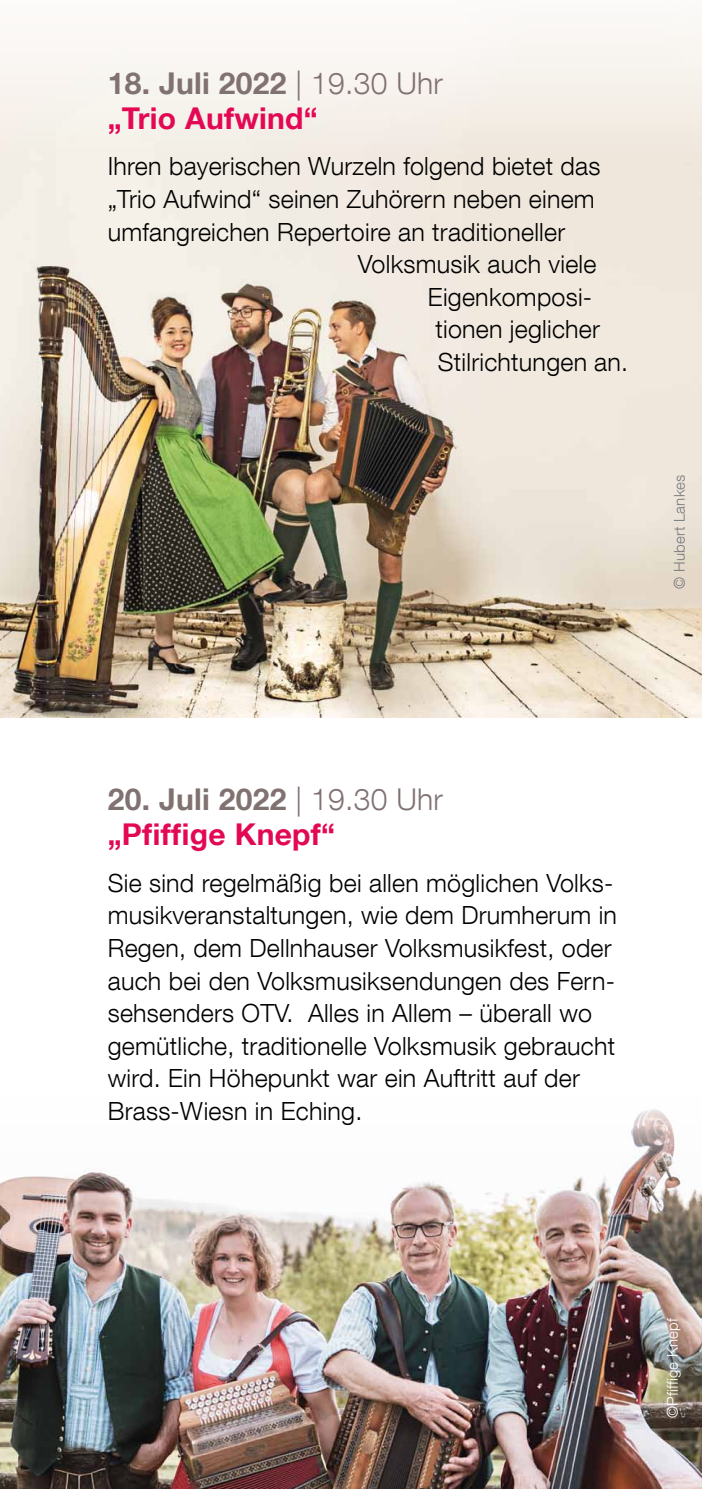
<style>
.page{position:relative;width:702px;height:1489px;background:#fff}
.page>*{position:absolute;margin:0;border:0;box-sizing:border-box;transform-origin:0 0}
.t1{font:700 30px/35px "Helvetica Neue LT Com";letter-spacing:.01em;color:#e30854}
.t2{font:300 25px/32.5px "Helvetica Neue LT Com";letter-spacing:.01em;color:#000}
.t3{font:300 15px "Helvetica Neue LT Com";letter-spacing:.015em;color:#fff}
.t4{font:300 15px "Helvetica Neue LT Com";letter-spacing:.015em;color:#7b7c7e}
.s1{color:#817272}
.s2{font-weight:300;color:#817272}
</style>
<div class="page">
<img style="left:0;top:22px;width:702px;height:695px">
<img style="left:0;top:1109px;width:702px;height:379px">
<p class="t1" style="left:108px;top:65px;width:337px"><span class="s1">18. Juli 2022</span> <span class="s2">| 19.30 Uhr </span>„Trio Aufwind“</p>
<p class="t2" style="left:108px;top:150px;width:494px">Ihren bayerischen Wurzeln folgend bietet das</p>
<p class="t2" style="left:108px;top:182px;width:488px">„Trio Aufwind“ seinen Zuhörern neben einem</p>
<p class="t2" style="left:108px;top:215px;width:459px">umfangreichen Repertoire an traditioneller</p>
<p class="t2" style="left:358px;top:247px;width:240px">Volksmusik auch viele</p>
<p class="t2" style="left:428px;top:280px;width:166px">Eigenkomposi-</p>
<p class="t2" style="left:435px;top:312px;width:166px">tionen jeglicher</p>
<p class="t2" style="left:438px;top:345px;width:192px">Stilrichtungen an.</p>
<p class="t4" style="left:670px;top:588px;width:116px;rotate:-90deg">© Hubert Lankes</p>
<p class="t1" style="left:108px;top:781px;width:337px"><span class="s1">20. Juli 2022</span> <span class="s2">| 19.30 Uhr </span>„Pfiffige Knepf“</p>
<p class="t2" style="left:108px;top:866px;width:510px">Sie sind regelmäßig bei allen möglichen Volks&shy;musikveranstaltungen, wie dem Drumherum in Regen, dem Dellnhauser Volksmusikfest, oder auch bei den Volksmusiksendungen des Fern&shy;sehsenders OTV. Alles in Allem – überall wo gemütliche, traditionelle Volksmusik gebraucht wird. Ein Höhepunkt war ein Auftritt auf der Brass-Wiesn in Eching.</p>
<p class="t3" style="left:663px;top:1417px;width:102px;rotate:-90deg">©Pfiffige Knepf</p>
</div>
